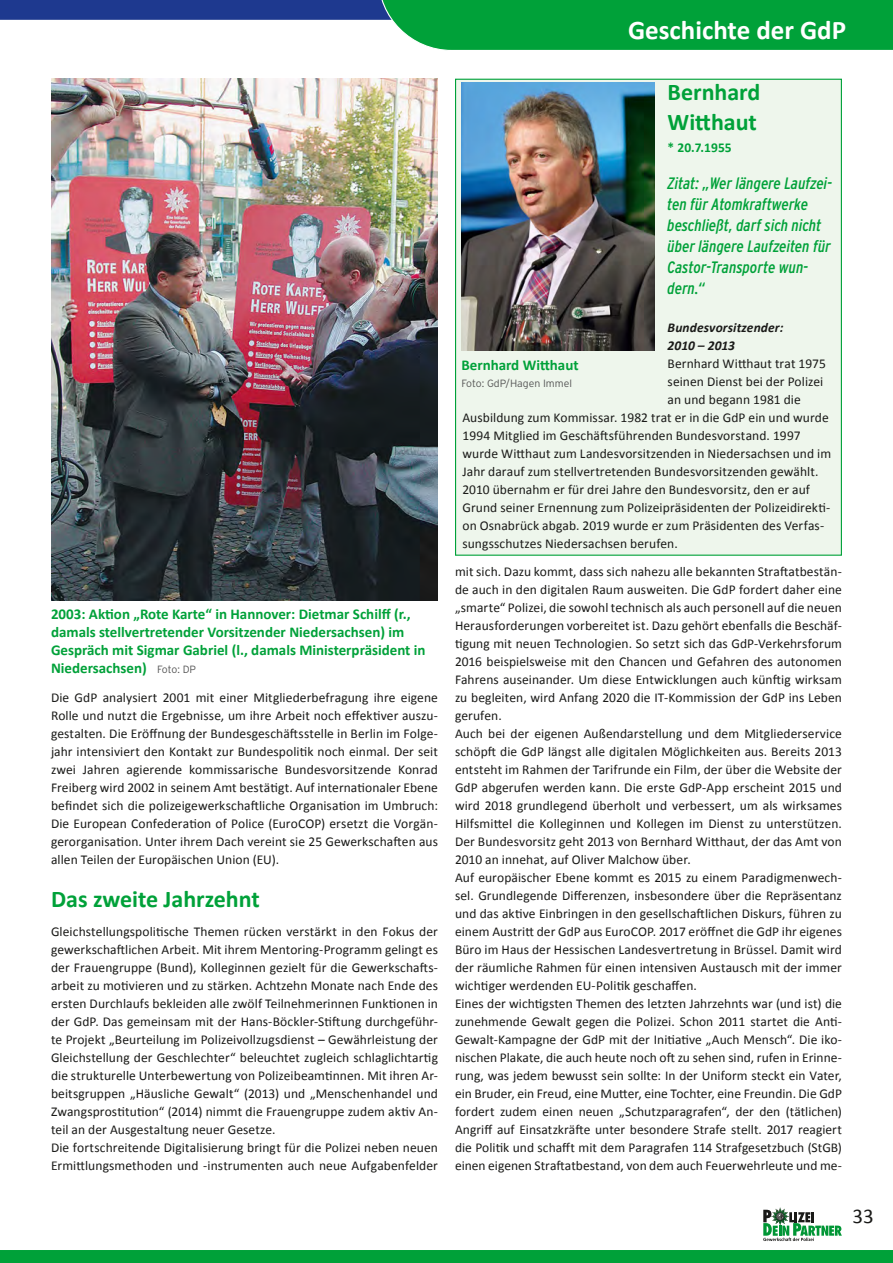
<style>
.page{position:relative;width:893px;height:1263px;background:#fff}
.page>*{position:absolute;margin:0;border:0;box-sizing:border-box;transform-origin:0 0}
.t1{font:700 27px "Calibri";color:#fff}
.t2{font:700 24px/30px "Calibri";color:#00a139}
.t3{font:21px "Calibri";color:#1a1a18}
.t4{font:italic 16.5px/21px "Interstate Condensed";color:#00a139}
.t5{font:700 15px/18px "Calibri";color:#00a139}
.t6{font:13.5px/18px "Calibri";letter-spacing:.005em;color:#1a1a18}
.t7{font:italic 700 13.5px/18px "Calibri";letter-spacing:.01em;color:#1a1a18}
.t8{font:700 13.5px "Calibri";letter-spacing:.005em;color:#00a139}
.t9{font:300 10.5px "Interstate";color:#565656}
.s1{font-family:"Interstate";font-weight:300;font-size:10.5px;color:#565656}
</style>
<div class="page">
<svg style="left:763px;top:1208px;width:79px;height:33px"></svg>
<img style="left:51px;top:79px;width:387px;height:521px">
<div style="left:456px;top:79px;width:385px;height:476px;background:#eef6ec"></div>
<img style="left:461px;top:83px;width:194px;height:268px">
<div style="left:0;top:1250px;width:893px;height:13px;background:#00a139"></div>
<svg style="left:0;top:0;width:893px;height:51px"></svg>
<h1 class="t1" style="left:628px;top:11px;width:220px">Geschichte der GdP</h1>
<p class="t5" style="left:51px;top:605px;width:376px">2003: Aktion „Rote Karte“ in Hannover: Dietmar Schilff (r., damals stellvertretender Vorsitzender Niedersachsen) im Gespräch mit Sigmar Gabriel (l., damals Ministerpräsident in Niedersachsen) <span class="s1">Foto: DP</span></p>
<p class="t6" style="left:51px;top:688px;width:388px;text-align:justify">Die GdP analysiert 2001 mit einer Mitgliederbefragung ihre eigene Rolle und nutzt die Ergebnisse, um ihre Arbeit noch effektiver auszu&shy;gestalten. Die Eröffnung der Bundesgeschäftsstelle in Berlin im Folge&shy;jahr intensiviert den Kontakt zur Bundespolitik noch einmal. Der seit zwei Jahren agierende kommissarische Bundesvorsitzende Konrad Freiberg wird 2002 in seinem Amt bestätigt. Auf internationaler Ebene befindet sich die polizeigewerkschaftliche Organisation im Umbruch:<br>Die European Confederation of Police (EuroCOP) ersetzt die Vorgän&shy;gerorganisation. Unter ihrem Dach vereint sie 25 Gewerkschaften aus allen Teilen der Europäischen Union (EU).</p>
<h2 class="t2" style="left:51px;top:883px;width:210px">Das zweite Jahrzehnt</h2>
<p class="t6" style="left:51px;top:922px;width:388px">Gleichstellungspolitische Themen rücken verstärkt in den Fokus der gewerkschaftlichen Arbeit. Mit ihrem Mentoring-Programm gelingt es der Frauengruppe (Bund), Kolleginnen gezielt für die Gewerkschafts&shy;arbeit zu motivieren und zu stärken. Achtzehn Monate nach Ende des ersten Durchlaufs bekleiden alle zwölf Teilnehmerinnen Funktionen in der GdP. Das gemeinsam mit der Hans-Böckler-Stiftung durchgeführ&shy;te Projekt „Beurteilung im Polizeivollzugsdienst – Gewährleistung der Gleichstellung der Geschlechter“ beleuchtet zugleich schlaglichtartig die strukturelle Unterbewertung von Polizeibeamtinnen. Mit ihren Ar&shy;beitsgruppen „Häusliche Gewalt“ (2013) und „Menschenhandel und Zwangsprostitution“ (2014) nimmt die Frauengruppe zudem aktiv An&shy;teil an der Ausgestaltung neuer Gesetze.<br>Die fortschreitende Digitalisierung bringt für die Polizei neben neuen Ermittlungsmethoden und -instrumenten auch neue Aufgabenfelder</p>
<h2 class="t2" style="left:668px;top:76px;width:94px">Bernhard<br>Witthaut</h2>
<p class="t8" style="left:668px;top:138px;width:66px">* 20.7.1955</p>
<p class="t4" style="left:668px;top:173px;width:166px">Zitat: „Wer längere Laufzei&shy;ten für Atomkraftwerke beschließt, darf sich nicht über längere Laufzeiten für<br>Castor-Transporte wun&shy;dern.“</p>
<p class="t7" style="left:668px;top:318px;width:117px">Bundesvorsitzender:<br>2010 – 2013</p>
<p class="t6" style="left:668px;top:354px;width:160px">Bernhard Witthaut trat 1975</p>
<p class="t6" style="left:668px;top:372px;width:157px">seinen Dienst bei der Polizei</p>
<p class="t6" style="left:668px;top:390px;width:135px">an und begann 1981 die</p>
<p class="t6" style="left:462px;top:408px;width:368px">Ausbildung zum Kommissar. 1982 trat er in die GdP ein und wurde</p>
<p class="t6" style="left:462px;top:426px;width:340px">1994 Mitglied im Geschäftsführenden Bundesvorstand. 1997</p>
<p class="t6" style="left:462px;top:444px;width:370px">wurde Witthaut zum Landesvorsitzenden in Niedersachsen und im</p>
<p class="t6" style="left:462px;top:462px;width:357px">Jahr darauf zum stellvertretenden Bundesvorsitzenden gewählt.</p>
<p class="t6" style="left:462px;top:480px;width:349px">2010 übernahm er für drei Jahre den Bundesvorsitz, den er auf</p>
<p class="t6" style="left:462px;top:498px;width:369px">Grund seiner Ernennung zum Polizeipräsidenten der Polizeidirekti-</p>
<p class="t6" style="left:462px;top:516px;width:363px">on Osnabrück abgab. 2019 wurde er zum Präsidenten des Verfas-</p>
<p class="t6" style="left:462px;top:534px;width:217px">sungsschutzes Niedersachsen berufen.</p>
<p class="t5" style="left:461px;top:355px;width:119px">Bernhard Witthaut</p>
<p class="t9" style="left:461px;top:377px;width:112px">Foto: GdP/Hagen Immel</p>
<p class="t6" style="left:455px;top:562px;width:388px">mit sich. Dazu kommt, dass sich nahezu alle bekannten Straftatbestän&shy;de auch in den digitalen Raum ausweiten. Die GdP fordert daher eine „smarte“ Polizei, die sowohl technisch als auch personell auf die neuen Herausforderungen vorbereitet ist. Dazu gehört ebenfalls die Beschäf&shy;tigung mit neuen Technologien. So setzt sich das GdP-Verkehrsforum 2016 beispielsweise mit den Chancen und Gefahren des autonomen Fahrens auseinander. Um diese Entwicklungen auch künftig wirksam zu begleiten, wird Anfang 2020 die IT-Kommission der GdP ins Leben gerufen.<br>Auch bei der eigenen Außendarstellung und dem Mitgliederservice schöpft die GdP längst alle digitalen Möglichkeiten aus. Bereits 2013 entsteht im Rahmen der Tarifrunde ein Film, der über die Website der GdP abgerufen werden kann. Die erste GdP-App erscheint 2015 und wird 2018 grundlegend überholt und verbessert, um als wirksames Hilfsmittel die Kolleginnen und Kollegen im Dienst zu unterstützen.<br>Der Bundesvorsitz geht 2013 von Bernhard Witthaut, der das Amt von 2010 an innehat, auf Oliver Malchow über.<br>Auf europäischer Ebene kommt es 2015 zu einem Paradigmenwech&shy;sel. Grundlegende Differenzen, insbesondere über die Repräsentanz und das aktive Einbringen in den gesellschaftlichen Diskurs, führen zu einem Austritt der GdP aus EuroCOP. 2017 eröffnet die GdP ihr eigenes Büro im Haus der Hessischen Landesvertretung in Brüssel. Damit wird der räumliche Rahmen für einen intensiven Austausch mit der immer wichtiger werdenden EU-Politik geschaffen.<br>Eines der wichtigsten Themen des letzten Jahrzehnts war (und ist) die zunehmende Gewalt gegen die Polizei. Schon 2011 startet die Anti-Gewalt-Kampagne der GdP mit der Initiative „Auch Mensch“. Die iko&shy;nischen Plakate, die auch heute noch oft zu sehen sind, rufen in Erinne&shy;rung, was jedem bewusst sein sollte: In der Uniform steckt ein Vater, ein Bruder, ein Freud, eine Mutter, eine Tochter, eine Freundin. Die GdP fordert zudem einen neuen „Schutzparagrafen“, der den (tätlichen)<br>Angriff auf Einsatzkräfte unter besondere Strafe stellt. 2017 reagiert die Politik und schafft mit dem Paragrafen 114 Strafgesetzbuch (StGB) einen eigenen Straftatbestand, von dem auch Feuerwehrleute und me-</p>
<h3 class="t3" style="left:853px;top:1203px;width:23px">33</h3>
</div>
